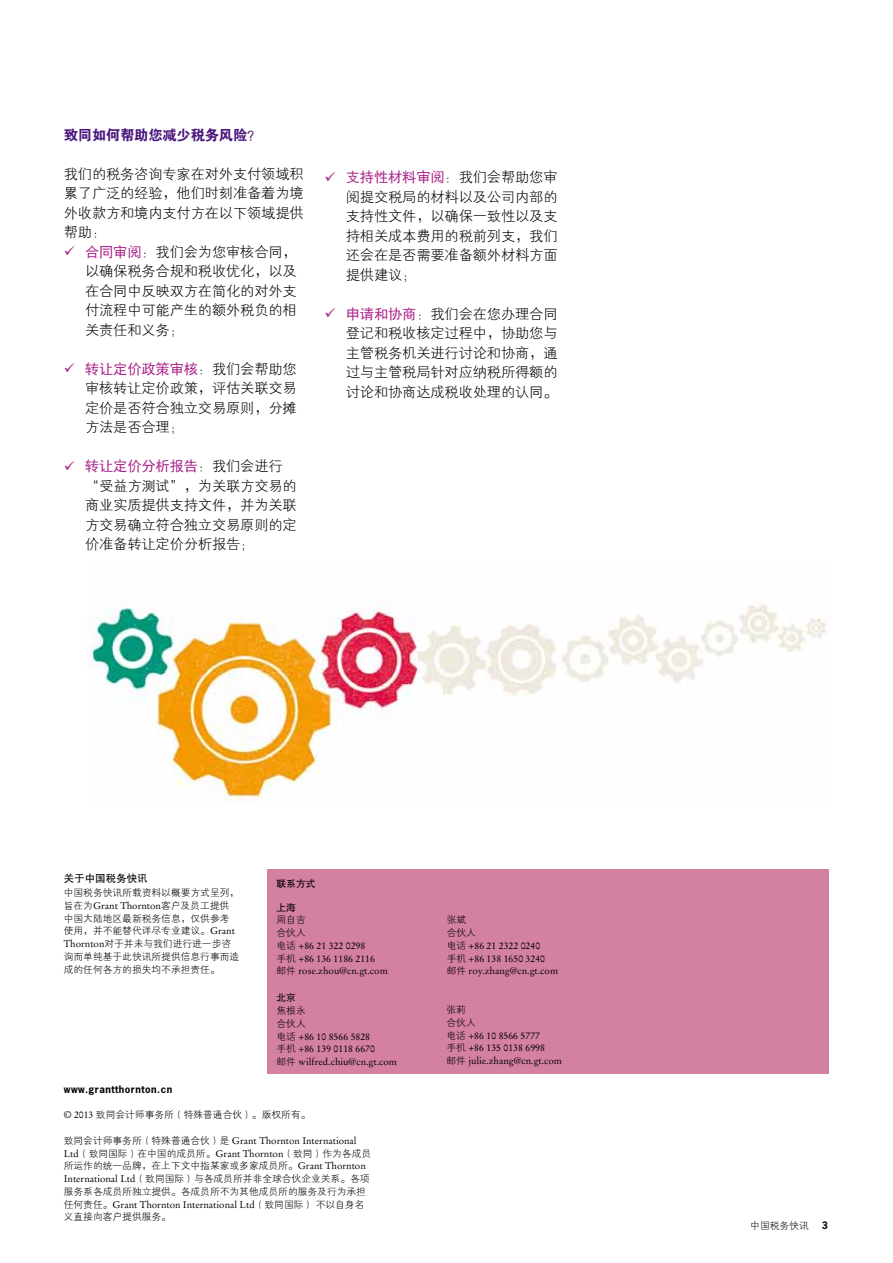
<style>
.page{position:relative;width:893px;height:1263px;background:#fff}
.page>*{position:absolute;margin:0;border:0;box-sizing:border-box;transform-origin:0 0}
.t1{font:14.25px/19.5px "FZXH1 JW GB1 0";letter-spacing:-.01em;color:#000;text-align:justify}
.t2{font:14.25px "Sim Hei";letter-spacing:-.01em;color:#a92188}
.t3{font:14.25px "FZDHTJW GB1 0";letter-spacing:-.01em;color:#4a167d}
.t4{font:10.5px "FZHTJW GB1 0";color:#000}
.t5{font:9.75px/12.8px "FZXH1 JW GB1 0";color:#000}
.t6{font:9.75px/12.8px "Stempel Garamond LT Std";color:#000}
.t7{font:700 9.75px "News Gothic Std";letter-spacing:.05em;color:#000}
.t8{font:9.75px "FZHTJW GB1 0";color:#000}
.s1{font-family:"Sim Hei";color:#a92188}
.s2{font-family:"FZXH1 JW GB1 0";color:#000}
.s3{font-family:"FZXH1 JW GB1 0"}
.s4{font-family:"Stempel Garamond LT Std"}
</style>
<div class="page">
<img style="left:88px;top:600px;width:739px;height:204px">
<div style="left:267px;top:870px;width:562px;height:204px;background:#d480a1"></div>
<p class="t3" style="left:64px;top:127px;width:199px">致同如何帮助您减少税务风险？</p>
<p class="t1" style="left:64px;top:165px;width:241px">我们的税务咨询专家在对外支付领域积累了广泛的经验，他们时刻准备着为境外收款方和境内支付方在以下领域提供帮助：</p>
<p class="t1" style="left:85px;top:243px;width:213px"><span class="s1">合同审阅</span>：我们会为您审核合同，以确保税务合规和税收优化，以及在合同中反映双方在简化的对外支付流程中可能产生的额外税负的相关责任和义务；</p>
<p class="t2" style="left:85px;top:362px;width:213px">转让定价政策审核<span class="s2">：我们会帮助您</span></p>
<p class="t1" style="left:85px;top:379px;width:213px">审核转让定价政策，评估关联交易定价是否符合独立交易原则，分摊方法是否合理；</p>
<p class="t2" style="left:85px;top:459px;width:199px">转让定价分析报告<span class="s2">：我们会进行</span></p>
<p class="t1" style="left:85px;top:477px;width:213px">“受益方测试”，为关联方交易的商业实质提供支持文件，并为关联方交易确立符合独立交易原则的定价准备转让定价分析报告；</p>
<p class="t1" style="left:346px;top:168px;width:213px"><span class="s1">支持性材料审阅</span>：我们会帮助您审阅提交税局的材料以及公司内部的支持性文件，以确保一致性以及支持相关成本费用的税前列支，我们还会在是否需要准备额外材料方面提供建议；</p>
<p class="t1" style="left:346px;top:305px;width:213px"><span class="s1">申请和协商</span>：我们会在您办理合同登记和税收核定过程中，协助您与主管税务机关进行讨论和协商，通过与主管税局针对应纳税所得额的讨论和协商达成税收处理的认同。</p>
<p class="t4" style="left:64px;top:872px;width:85px">关于中国税务快讯</p>
<p class="t5" style="left:64px;top:887px;width:177px">中国税务快讯所载资料以概要方式呈列，</p>
<p class="t6" style="left:64px;top:899px;width:167px"><span class="s3">旨在为</span>Grant Thornton<span class="s3">客户及员工提供</span></p>
<p class="t5" style="left:64px;top:912px;width:177px">中国大陆地区最新税务信息，仅供参考使用，并不能替代详尽专业建议。<span class="s4">Grant<br>Thornton</span>对于并未与我们进行进一步咨询而单纯基于此快讯所提供信息行事而造成的任何各方的损失均不承担责任。</p>
<p class="t8" style="left:277px;top:879px;width:40px">联系方式</p>
<p class="t8" style="left:277px;top:902px;width:21px">上海</p>
<p class="t5" style="left:277px;top:914px;width:31px">周自吉</p>
<p class="t5" style="left:447px;top:914px;width:21px">张斌</p>
<p class="t5" style="left:277px;top:927px;width:31px">合伙人</p>
<p class="t5" style="left:447px;top:927px;width:31px">合伙人</p>
<p class="t6" style="left:277px;top:939px;width:90px"><span class="s3">电话</span> +86 21 322 0298</p>
<p class="t6" style="left:447px;top:939px;width:95px"><span class="s3">电话</span> +86 21 2322 0240</p>
<p class="t6" style="left:277px;top:952px;width:100px"><span class="s3">手机</span> +86 136 1186 2116</p>
<p class="t6" style="left:447px;top:952px;width:100px"><span class="s3">手机</span> +86 138 1650 3240</p>
<p class="t6" style="left:277px;top:965px;width:113px"><span class="s3">邮件</span> rose.zhou@cn.gt.com</p>
<p class="t6" style="left:447px;top:965px;width:113px"><span class="s3">邮件</span> roy.zhang@cn.gt.com</p>
<p class="t8" style="left:277px;top:992px;width:21px">北京</p>
<p class="t5" style="left:277px;top:1005px;width:31px">焦根永合伙人</p>
<p class="t6" style="left:277px;top:1030px;width:122px"><span class="s3">电话</span> +86 10 8566 5828<br><span class="s3">手机</span> +86 139 0118 6670<br><span class="s3">邮件</span> wilfred.chiu@cn.gt.com</p>
<p class="t5" style="left:446px;top:1003px;width:31px">张莉合伙人</p>
<p class="t6" style="left:446px;top:1029px;width:117px"><span class="s3">电话</span> +86 10 8566 5777<br><span class="s3">手机</span> +86 135 0138 6998<br><span class="s3">邮件</span> julie.zhang@cn.gt.com</p>
<p class="t7" style="left:64px;top:1083px;width:110px">www.grantthornton.cn</p>
<p class="t5" style="left:64px;top:1109px;width:248px"><span class="s4">© 2013</span> 致同会计师事务所（特殊普通合伙）。版权所有。</p>
<p class="t6" style="left:64px;top:1134px;width:294px"><span class="s3">致同会计师事务所（特殊普通合伙）是</span> Grant Thornton International</p>
<p class="t5" style="left:64px;top:1147px;width:309px"><span class="s4">Ltd</span>（致同国际）在中国的成员所。<span class="s4">Grant Thornton</span>（致同）作为各成员所运作的统一品牌，在上下文中指某家或多家成员所。<span class="s4">Grant Thornton International Ltd</span>（致同国际）与各成员所并非全球合伙企业关系。各项服务系各成员所独立提供。各成员所不为其他成员所的服务及行为承担</p>
<p class="t6" style="left:64px;top:1198px;width:302px"><span class="s3">任何责任。</span>Grant Thornton International Ltd<span class="s3">（致同国际）不以自身名</span></p>
<p class="t5" style="left:64px;top:1211px;width:109px">义直接向客户提供服务。</p>
<p class="t5" style="left:750px;top:1219px;width:60px">中国税务快讯</p>
<p class="t7" style="left:822px;top:1218px;width:8px">3</p>
</div>
